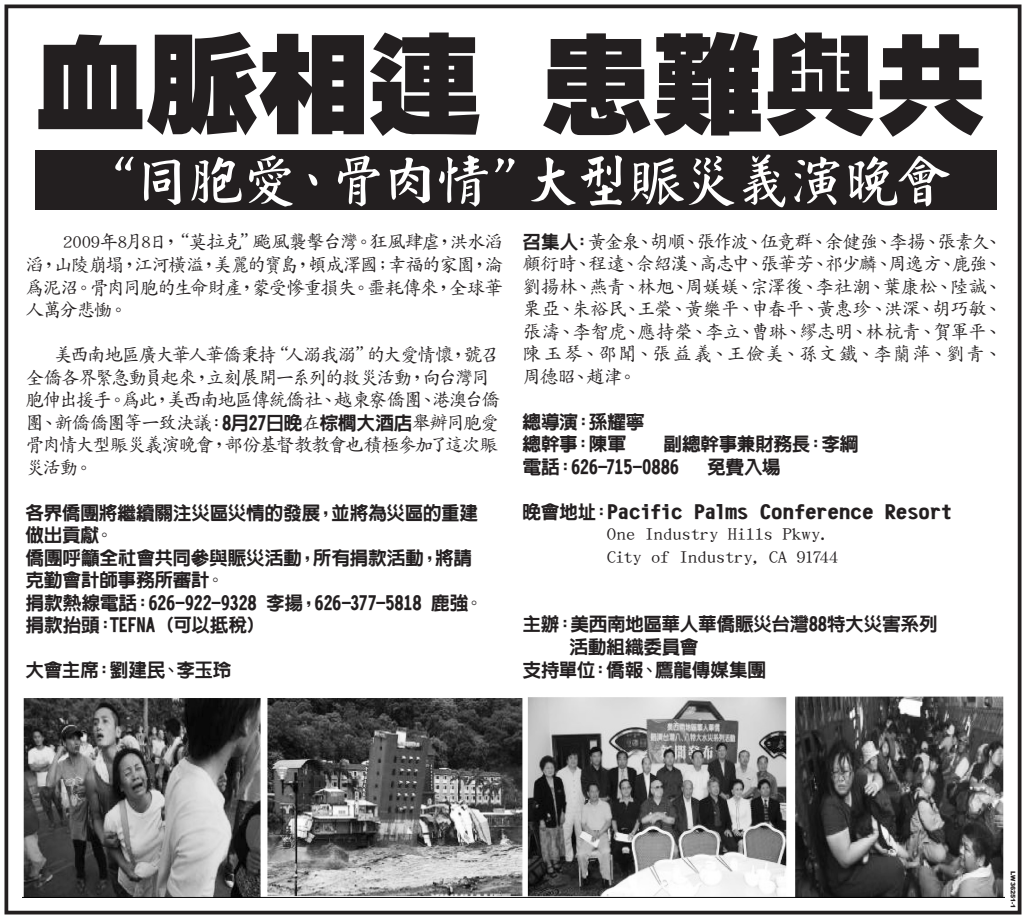
<style>
.page{position:relative;width:1026px;height:919px;background:#fff}
.page>*{position:absolute;margin:0;border:0;box-sizing:border-box;transform-origin:0 0}
.t1{font:900 107.5px "AR Hei B5";letter-spacing:-.025em;color:#231f20;scale:1.06 1}
.t2{font:700 55.75px "AR Mao Kai B5";letter-spacing:-.09em;color:#fff;scale:1.06 1}
.t3{font:500 18.75px/22.5px "AR Kai B5";letter-spacing:-.075em;color:#231f20;text-align:justify}
.t4{font:800 18.75px/22.5px "AR Hei B5";letter-spacing:-.02em;color:#231f20}
.t5{font:500 18.75px/22.5px "AR Kai B5";letter-spacing:-.01em;color:#231f20}
.t6{font:900 6.25px "Arial";color:#231f20}
.s1{font-family:"AR Hei B5";font-weight:800}
</style>
<div class="page">
<div style="left:4px;top:5px;width:1018px;height:909px;border:4px solid #231f20"></div>
<img style="left:23px;top:696px;width:981px;height:201px">
<div style="left:35px;top:150px;width:962px;height:60px;background:#231f20"></div>
<h1 class="t1" style="left:33px;top:30px;width:904px">血脈相連 患難與共</h1>
<h2 class="t2" style="left:78px;top:153px;width:827px">“同胞愛、骨肉情”大型賑災義演晚會</h2>
<p class="t3" style="left:523px;top:230px;width:481px"><span class="s1">召集人：</span>黃金泉、胡順、張作波、伍竟群、余健強、李揚、張素久、顧衍時、程遠、佘紹漢、高志中、張華芳、祁少麟、周逸方、鹿強、劉揚林、燕青、林旭、周媄媄、宗澤後、李社潮、葉康松、陸誠、栗亞、朱裕民、王榮、黃樂平、申春平、黃惠珍、洪深、胡巧敏、張濤、李智虎、應持榮、李立、曹琳、繆志明、林杭青、賀軍平、陳玉琴、邵聞、張益義、王儉美、孫文鐵、李蘭萍、劉青、周德昭、趙津。</p>
<p class="t4" style="left:523px;top:410px;width:123px">總導演：孫耀寧總幹事：陳軍</p>
<p class="t3" style="left:26px;top:231px;width:479px;text-indent:38px">2009年8月8日，“莫拉克”颱風襲擊台灣。狂風肆虐，洪水滔滔，山陵崩塌，江河橫溢，美麗的寶島，頓成澤國；幸福的家園，淪為泥沼。骨肉同胞的生命財產，蒙受慘重損失。噩耗傳來，全球華人萬分悲慟。</p>
<p class="t3" style="left:26px;top:343px;width:476px;text-align:left;text-indent:28px">美西南地區廣大華人華僑秉持“人溺我溺”的大愛情懷，號召全僑各界緊急動員起來，立刻展開一系列的救災活動，向台灣同胞伸出援手。為此，美西南地區傳統僑社、越柬寮僑團、港澳台僑團、新僑僑團等一致決議：<span class="s1">8月27日晚</span>在<span class="s1">棕櫚大酒店</span>舉辦同胞愛骨肉情大型賑災義演晚會，部份基督教教會也積極參加了這次賑災活動。</p>
<p class="t4" style="left:26px;top:501px;width:460px">各界僑團將繼續關注災區災情的發展，並將為災區的重建做出貢獻。<br>僑團呼籲全社會共同參與賑災活動，所有捐款活動，將請克勤會計師事務所審計。<br>捐款熱線電話：626-922-9328 李揚，626-377-5818 鹿強。捐款抬頭：TEFNA (可以抵稅)</p>
<p class="t4" style="left:26px;top:658px;width:208px">大會主席：劉建民、李玉玲</p>
<p class="t4" style="left:523px;top:432px;width:337px;text-indent:141px">副總幹事兼財務長：李綱電話：626-715-0886</p>
<p class="t4" style="left:707px;top:455px;width:75px">免費入場</p>
<p class="t4" style="left:523px;top:500px;width:431px">晚會地址：Pacific Palms Conference Resort</p>
<p class="t5" style="left:607px;top:522px;width:233px">One Industry Hills Pkwy.<br>City of Industry, CA 91744</p>
<p class="t4" style="left:523px;top:612px;width:417px">主辦：美西南地區華人華僑賑災台灣88特大災害系列</p>
<p class="t4" style="left:569px;top:635px;width:130px">活動組織委員會</p>
<p class="t4" style="left:523px;top:657px;width:245px">支持單位：僑報、鷹龍傳媒集團</p>
<p class="t6" style="left:1017px;top:870px;width:39px;rotate:90deg">LW36251-1</p>
</div>
